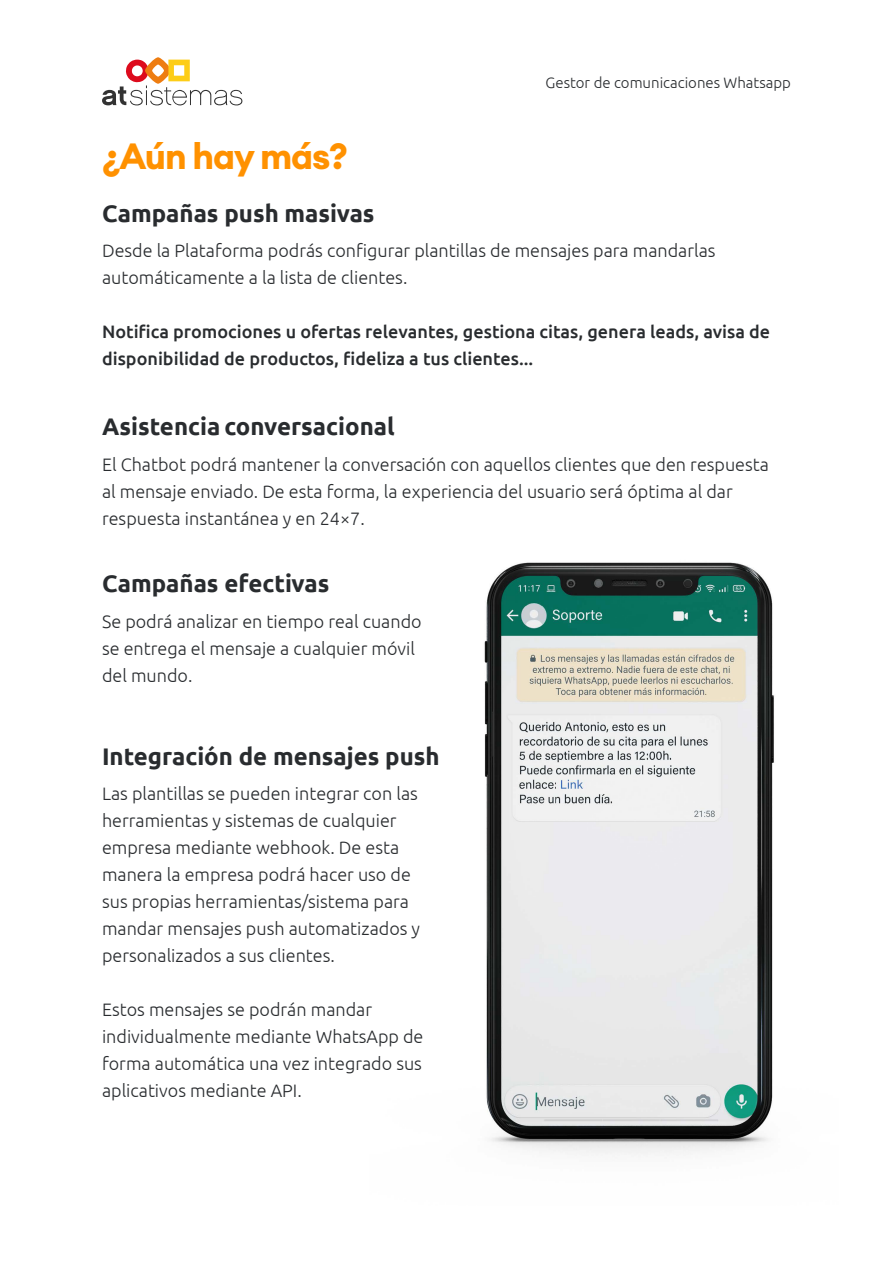
<style>
.page{position:relative;width:893px;height:1263px;background:#fff}
.page>*{position:absolute;margin:0;border:0;box-sizing:border-box;transform-origin:0 0}
.t1{font:700 36px "Euclid Circular A";letter-spacing:-.03em;color:#ff9100}
.t2{font:700 24px "Ubuntu";color:#292c2f}
.t3{font:300 18px/27px "Ubuntu";color:#292c2f}
.t4{font:500 18px/27px "Ubuntu";color:#292c2f}
.t5{font:300 15px "Ubuntu";color:#292c2f}
</style>
<div class="page">
<svg style="left:102px;top:57px;width:140px;height:48px"></svg>
<img style="left:484px;top:562px;width:290px;height:593px">
<h1 class="t1" style="left:102px;top:133px;width:247px">¿Aún hay más?</h1>
<h2 class="t2" style="left:102px;top:199px;width:274px">Campañas push masivas</h2>
<p class="t5" style="left:546px;top:74px;width:247px">Gestor de comunicaciones Whatsapp</p>
<p class="t3" style="left:102px;top:237px;width:615px">Desde la Plataforma podrás configurar plantillas de mensajes para mandarlas automáticamente a la lista de clientes.</p>
<p class="t4" style="left:102px;top:318px;width:670px">Notifica promociones u ofertas relevantes, gestiona citas, genera leads, avisa de disponibilidad de productos, fideliza a tus clientes...</p>
<h2 class="t2" style="left:102px;top:412px;width:294px">Asistencia conversacional</h2>
<p class="t3" style="left:102px;top:451px;width:668px">El Chatbot podrá mantener la conversación con aquellos clientes que den respuesta al mensaje enviado. De esta forma, la experiencia del usuario será óptima al dar respuesta instantánea y en 24×7.</p>
<h2 class="t2" style="left:102px;top:569px;width:229px">Campañas efectivas</h2>
<p class="t3" style="left:102px;top:608px;width:321px">Se podrá analizar en tiempo real cuando se entrega el mensaje a cualquier móvil del mundo.</p>
<h2 class="t2" style="left:102px;top:742px;width:339px">Integración de mensajes push</h2>
<p class="t3" style="left:102px;top:780px;width:320px">Las plantillas se pueden integrar con las herramientas y sistemas de cualquier empresa mediante webhook. De esta manera la empresa podrá hacer uso de sus propias herramientas/sistema para mandar mensajes push automatizados y personalizados a sus clientes.</p>
<p class="t3" style="left:102px;top:996px;width:323px">Estos mensajes se podrán mandar individualmente mediante WhatsApp de forma automática una vez integrado sus aplicativos mediante API.</p>
</div>
